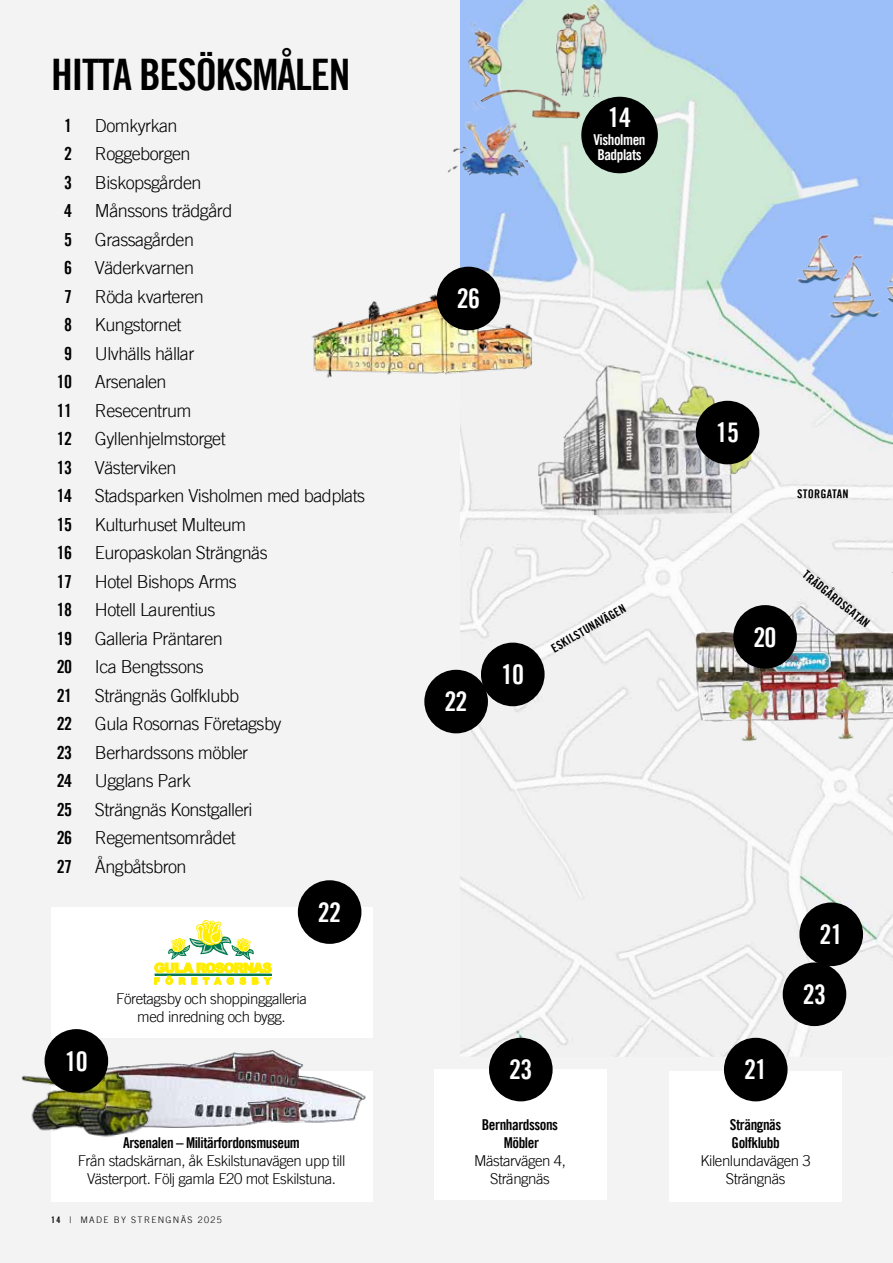
<style>
.page{position:relative;width:893px;height:1263px;background:#fff}
.page>*{position:absolute;margin:0;border:0;box-sizing:border-box;transform-origin:0 0}
.t1{font:43.5px "Trade Gothic LT Bold Cond Twenty";letter-spacing:-.03em;color:#000}
.t2{font:27px "Trade Gothic LT Bold Cond Twenty";letter-spacing:-.03em;color:#fff}
.t3{font:300 18px/28.5px "Trade Gothic LT";letter-spacing:-.03em;color:#000}
.t4{font:18px/28.5px "Trade Gothic LT Bold Cond Twenty";letter-spacing:-.03em;color:#000;text-align:center}
.t5{font:300 15px/18px "Trade Gothic LT";letter-spacing:-.03em;color:#000;text-align:center}
.t6{font:15px/18px "Trade Gothic LT Bold Cond Twenty";letter-spacing:-.03em;color:#000;text-align:center}
.t7{font:15px/15px "Trade Gothic LT Bold Cond Twenty";letter-spacing:-.03em;color:#fff}
.t8{font:12px "Trade Gothic LT Bold Cond Twenty";color:#000}
.t9{font:300 9px "Trade Gothic LT";letter-spacing:.15em;color:#000}
.t10{font:900 9px "Arial";color:#fff}
.t11{font:italic 900 7.5px "Arial";color:#fff}
.s1{font-family:"Trade Gothic LT Bold Cond Twenty";font-weight:400}
</style>
<div class="page">
<div style="left:0;top:1057px;width:893px;height:206px;background:#f2f3f2"></div>
<img style="left:459px;top:0;width:434px;height:1057px">
<div style="left:0;top:0;width:459px;height:1263px;background:#f2f3f2"></div>
<div style="left:51px;top:907px;width:321px;height:130px;background:#fff"></div>
<div style="left:51px;top:1071px;width:321px;height:131px;background:#fff"></div>
<div style="left:434px;top:1069px;width:172px;height:130px;background:#fff"></div>
<div style="left:669px;top:1071px;width:173px;height:131px;background:#fff"></div>
<div style="left:489px;top:1038px;width:64px;height:63px;background:#000;border-radius:50%"></div>
<div style="left:724px;top:1038px;width:64px;height:63px;background:#000;border-radius:50%"></div>
<div style="left:298px;top:880px;width:63px;height:64px;background:#000;border-radius:50%"></div>
<div style="left:799px;top:902px;width:64px;height:64px;background:#000;border-radius:50%"></div>
<div style="left:783px;top:962px;width:63px;height:64px;background:#000;border-radius:50%"></div>
<div style="left:481px;top:643px;width:64px;height:63px;background:#000;border-radius:50%"></div>
<div style="left:424px;top:670px;width:64px;height:63px;background:#000;border-radius:50%"></div>
<svg style="left:892px;top:377px;width:1px;height:76px"></svg>
<img style="left:536px;top:363px;width:216px;height:153px">
<div style="left:696px;top:401px;width:63px;height:63px;background:#000;border-radius:50%"></div>
<img style="left:191px;top:1037px;width:182px;height:102px">
<img style="left:21px;top:1029px;width:170px;height:108px">
<div style="left:45px;top:1029px;width:63px;height:64px;background:#000;border-radius:50%"></div>
<div style="left:581px;top:97px;width:77px;height:76px;background:#000;border-radius:50%"></div>
<img style="left:448px;top:131px;width:80px;height:54px">
<img style="left:574px;top:2px;width:37px;height:98px">
<img style="left:552px;top:4px;width:33px;height:98px">
<img style="left:459px;top:19px;width:124px;height:112px">
<img style="left:892px;top:572px;width:1px;height:31px">
<img style="left:692px;top:603px;width:201px;height:122px">
<img style="left:819px;top:677px;width:54px;height:71px">
<img style="left:722px;top:678px;width:54px;height:72px">
<img style="left:772px;top:651px;width:58px;height:20px">
<div style="left:733px;top:605px;width:64px;height:64px;background:#000;border-radius:50%"></div>
<img style="left:789px;top:226px;width:104px;height:99px">
<svg style="left:154px;top:920px;width:117px;height:64px"></svg>
<img style="left:312px;top:248px;width:233px;height:147px">
<div style="left:437px;top:267px;width:63px;height:63px;background:#000;border-radius:50%"></div>
<h1 class="t1" style="left:51px;top:48px;width:301px">HITTA BESÖKSMÅLEN</h1>
<p class="t4" style="left:57px;top:111px;width:17px">1<br>2<br>3<br>4<br>5<br>6<br>7<br>8<br>9<br>10<br>11<br>12<br>13<br>14<br>15<br>16<br>17<br>18<br>19<br>20<br>21<br>22<br>23<br>24<br>25<br>26<br>27</p>
<p class="t3" style="left:95px;top:111px;width:272px">Domkyrkan<br>Roggeborgen<br>Biskopsgården<br>Månssons trädgård<br>Grassagården<br>Väderkvarnen<br>Röda kvarteren<br>Kungstornet<br>Ulvhälls hällar<br>Arsenalen<br>Resecentrum<br>Gyllenhjelmstorget<br>Västerviken<br>Stadsparken Visholmen med badplats<br>Kulturhuset Multeum<br>Europaskolan Strängnäs<br>Hotel Bishops Arms<br>Hotell Laurentius<br>Galleria Präntaren<br>Ica Bengtssons<br>Strängnäs Golfklubb<br>Gula Rosornas Företagsby<br>Berhardssons möbler<br>Ugglans Park<br>Strängnäs Konstgalleri<br>Regementsområdet<br>Ångbåtsbron</p>
<h2 class="t2" style="left:65px;top:1045px;width:25px">10</h2>
<h2 class="t2" style="left:318px;top:896px;width:25px">22</h2>
<p class="t5" style="left:116px;top:989px;width:192px">Företagsby och shoppinggalleria med inredning och bygg.</p>
<p class="t6" style="left:123px;top:1134px;width:178px">Arsenalen – Militärfordonsmuseum</p>
<p class="t5" style="left:78px;top:1152px;width:269px">Från stadskärnan, åk Eskilstunavägen upp till<br>Västerport. Följ gamla E20 mot Eskilstuna.</p>
<p class="t9" style="left:51px;top:1214px;width:172px"><span class="s1">14</span> | MADE BY STRENGNÄS 2025</p>
<h2 class="t2" style="left:608px;top:101px;width:25px">14</h2>
<p class="t7" style="left:593px;top:132px;width:54px">Visholmen<br>Badplats</p>
<h2 class="t2" style="left:457px;top:282px;width:25px">26</h2>
<h2 class="t2" style="left:444px;top:685px;width:25px">22</h2>
<p class="t10" style="left:636px;top:418px;width:45px;rotate:90deg">multeum</p>
<p class="t11" style="left:608px;top:423px;width:38px;rotate:89deg">multeum</p>
<h2 class="t2" style="left:716px;top:416px;width:25px">15</h2>
<p class="t8" style="left:797px;top:486px;width:53px;rotate:1deg">STORGATAN</p>
<h2 class="t2" style="left:501px;top:658px;width:25px">10</h2>
<p class="t8" style="left:549px;top:643px;width:85px;rotate:-30deg">ESKILSTUNAVÄGEN</p>
<h2 class="t2" style="left:753px;top:621px;width:25px">20</h2>
<p class="t8" style="left:809px;top:567px;width:83px;rotate:39deg">TRÄDGÅRDSGATAN</p>
<h2 class="t2" style="left:509px;top:1053px;width:25px">23</h2>
<h2 class="t2" style="left:744px;top:1053px;width:25px">21</h2>
<h2 class="t2" style="left:820px;top:918px;width:25px">21</h2>
<h2 class="t2" style="left:803px;top:978px;width:25px">23</h2>
<p class="t6" style="left:482px;top:1116px;width:78px">Bernhardssons<br>Möbler</p>
<p class="t5" style="left:474px;top:1152px;width:93px">Mästarvägen 4,<br>Strängnäs</p>
<p class="t6" style="left:730px;top:1116px;width:53px;text-align:left">Strängnäs<br>Golfklubb</p>
<p class="t5" style="left:700px;top:1152px;width:112px">Kilenlundavägen 3<br>Strängnäs</p>
</div>
